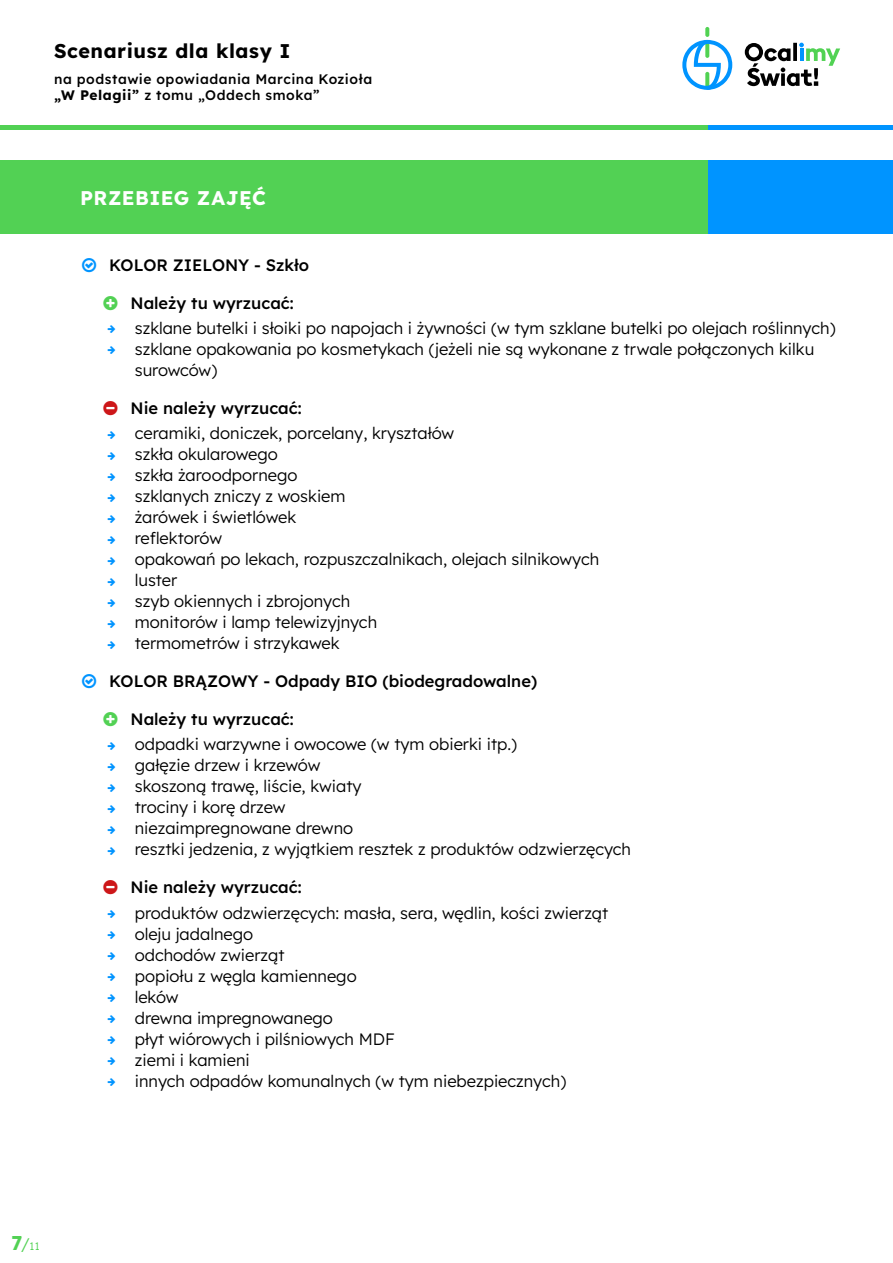
<style>
.page{position:relative;width:893px;height:1263px;background:#fff}
.page>*{position:absolute;margin:0;border:0;box-sizing:border-box;transform-origin:0 0}
.t1{font:700 19.8px "Lexend";letter-spacing:.03em;color:#000}
.t2{font:700 19.8px "Lexend";letter-spacing:.02em;color:#fff}
.t3{font:300 16.5px/21px "Lexend";color:#000}
.t4{font:500 16.5px "Lexend";color:#000}
.t5{font:500 13.8px/16.5px "Lexend";letter-spacing:.04em;color:#000}
.t6{font:300 10.8px "Lexend";color:#52d154}
.s1{font-weight:700}
.s2{font-weight:700;font-size:19.8px}
.s3{font-size:16.8px}
</style>
<div class="page">
<div style="left:0;top:125px;width:893px;height:5px;background:#52d154"></div>
<div style="left:708px;top:125px;width:185px;height:5px;background:#0094ff"></div>
<svg style="left:705px;top:27px;width:4px;height:10px"></svg>
<svg style="left:682px;top:40px;width:50px;height:50px"></svg>
<svg style="left:745px;top:43px;width:95px;height:43px"></svg>
<div style="left:0;top:160px;width:893px;height:74px;background:#52d154"></div>
<div style="left:708px;top:160px;width:185px;height:74px;background:#0094ff"></div>
<p class="t1" style="left:54px;top:37px;width:238px">Scenariusz dla klasy I</p>
<p class="t5" style="left:54px;top:70px;width:320px">na podstawie opowiadania Marcina Kozioła <span class="s1">„W Pelagii”</span> z tomu „Oddech smoka”</p>
<p class="t2" style="left:80px;top:184px;width:187px">PRZEBIEG ZAJĘĆ</p>
<p class="t4" style="left:109px;top:253px;width:201px">KOLOR ZIELONY - Szkło</p>
<p class="t4" style="left:131px;top:291px;width:165px">Należy tu wyrzucać:</p>
<p class="t3" style="left:135px;top:316px;width:702px">szklane butelki i słoiki po napojach i żywności (w tym szklane butelki po olejach roślinnych) szklane opakowania po kosmetykach (jeżeli nie są wykonane z trwale połączonych kilku surowców)</p>
<p class="t4" style="left:131px;top:396px;width:173px">Nie należy wyrzucać:</p>
<p class="t3" style="left:135px;top:422px;width:466px">ceramiki, doniczek, porcelany, kryształów<br>szkła okularowego<br>szkła żaroodpornego<br>szklanych zniczy z woskiem<br>żarówek i świetlówek<br>reflektorów<br>opakowań po lekach, rozpuszczalnikach, olejach silnikowych luster<br>szyb okiennych i zbrojonych<br>monitorów i lamp telewizyjnych<br>termometrów i strzykawek</p>
<p class="t4" style="left:109px;top:669px;width:429px">KOLOR BRĄZOWY - Odpady BIO (biodegradowalne)</p>
<p class="t4" style="left:131px;top:707px;width:165px">Należy tu wyrzucać:</p>
<p class="t3" style="left:135px;top:733px;width:498px">odpadki warzywne i owocowe (w tym obierki itp.)<br>gałęzie drzew i krzewów<br>skoszoną trawę, liście, kwiaty<br>trociny i korę drzew<br>niezaimpregnowane drewno<br>resztki jedzenia, z wyjątkiem resztek z produktów odzwierzęcych</p>
<p class="t4" style="left:131px;top:876px;width:173px">Nie należy wyrzucać:</p>
<p class="t3" style="left:135px;top:901px;width:475px">produktów odzwierzęcych: masła, sera, wędlin, kości zwierząt oleju jadalnego<br>odchodów zwierząt<br>popiołu z węgla kamiennego<br>leków<br>drewna impregnowanego<br>płyt wiórowych i pilśniowych MDF<br>ziemi i kamieni<br>innych odpadów komunalnych (w tym niebezpiecznych)</p>
<p class="t6" style="left:11px;top:1238px;width:30px"><span class="s2">7</span><span class="s3">/</span>11</p>
</div>
